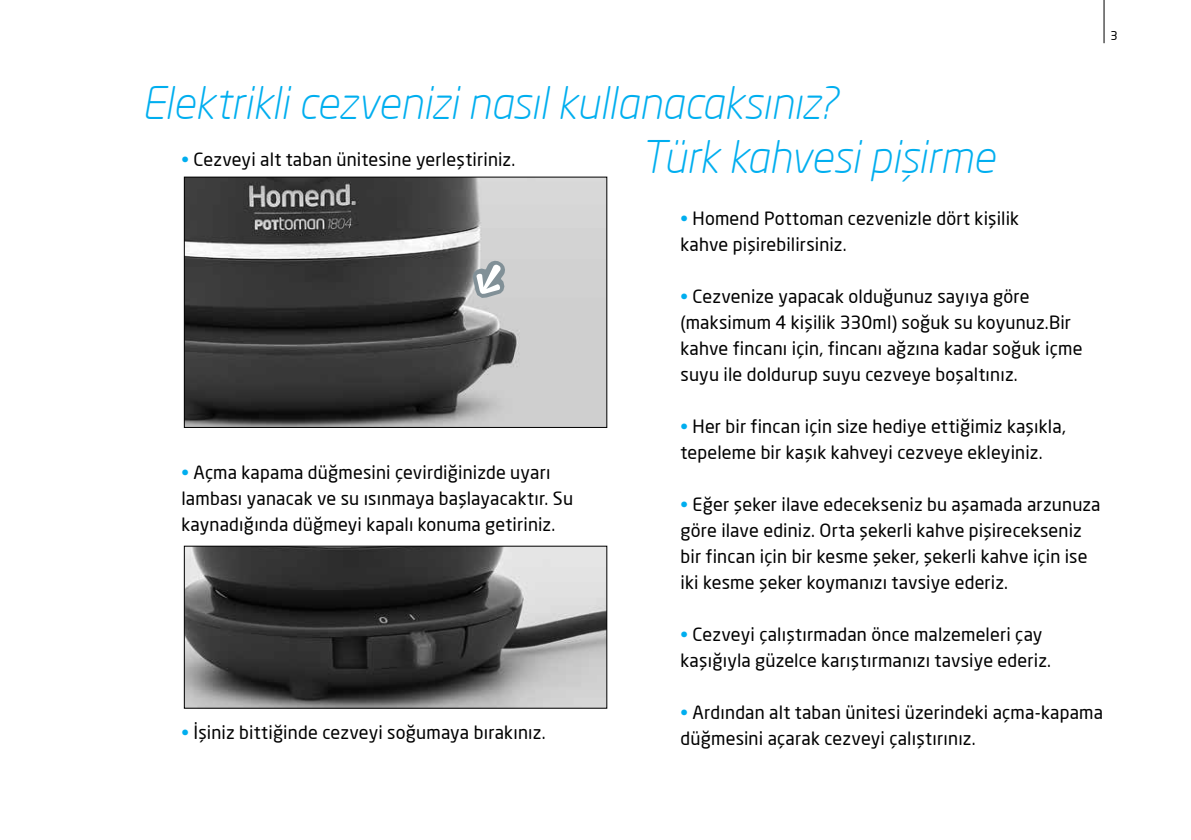
<style>
.page{position:relative;width:1191px;height:840px;background:#fff}
.page>*{position:absolute;margin:0;border:0;box-sizing:border-box;transform-origin:0 0}
.t1{font:italic 300 44px "Neo Sans Pro";letter-spacing:-.01em;color:#00aeef}
.t2{font:18px/26px "Neo Sans Pro";letter-spacing:.01em;color:#000}
.t3{font:12px "Neo Sans Pro";color:#000}
.s1{color:#00aeef}
</style>
<div class="page">
<hr style="left:1103px;top:0;width:1px;height:43px;background:#000">
<img style="left:186px;top:179px;width:419px;height:246px">
<div style="left:184px;top:177px;width:423px;height:250px;border:1px solid #000"></div>
<img style="left:186px;top:548px;width:419px;height:157px">
<div style="left:184px;top:546px;width:423px;height:161px;border:1px solid #000"></div>
<svg style="left:450px;top:260px;width:65px;height:71px;background:#a1a3a4"></svg>
<p class="t3" style="left:1110px;top:28px;width:9px">3</p>
<h1 class="t1" style="left:142px;top:76px;width:697px">Elektrikli cezvenizi nasıl kullanacaksınız?</h1>
<p class="t2" style="left:181px;top:146px;width:335px"><span class="s1">•</span> Cezveyi alt taban ünitesine yerleştiriniz.</p>
<h1 class="t1" style="left:641px;top:130px;width:356px">Türk kahvesi pişirme</h1>
<p class="t2" style="left:680px;top:205px;width:340px"><span class="s1">•</span> Homend Pottoman cezvenizle dört kişilik kahve pişirebilirsiniz.</p>
<p class="t2" style="left:680px;top:283px;width:403px"><span class="s1">•</span> Cezvenize yapacak olduğunuz sayıya göre (maksimum 4 kişilik 330ml) soğuk su koyunuz.Bir kahve fincanı için, fincanı ağzına kadar soğuk içme suyu ile doldurup suyu cezveye boşaltınız.</p>
<p class="t2" style="left:680px;top:413px;width:387px"><span class="s1">•</span> Her bir fincan için size hediye ettiğimiz kaşıkla, tepeleme bir kaşık kahveyi cezveye ekleyiniz.</p>
<p class="t2" style="left:680px;top:491px;width:421px"><span class="s1">•</span> Eğer şeker ilave edecekseniz bu aşamada arzunuza göre ilave ediniz. Orta şekerli kahve pişirecekseniz bir fincan için bir kesme şeker, şekerli kahve için ise iki kesme şeker koymanızı tavsiye ederiz.</p>
<p class="t2" style="left:680px;top:621px;width:372px"><span class="s1">•</span> Cezveyi çalıştırmadan önce malzemeleri çay kaşığıyla güzelce karıştırmanızı tavsiye ederiz.</p>
<p class="t2" style="left:680px;top:699px;width:424px"><span class="s1">•</span> Ardından alt taban ünitesi üzerindeki açma-kapama düğmesini açarak cezveyi çalıştırınız.</p>
<p class="t2" style="left:181px;top:458px;width:393px"><span class="s1">•</span> Açma kapama düğmesini çevirdiğinizde uyarı lambası yanacak ve su ısınmaya başlayacaktır. Su kaynadığında düğmeyi kapalı konuma getiriniz.</p>
<p class="t2" style="left:181px;top:718px;width:365px"><span class="s1">•</span> İşiniz bittiğinde cezveyi soğumaya bırakınız.</p>
</div>
